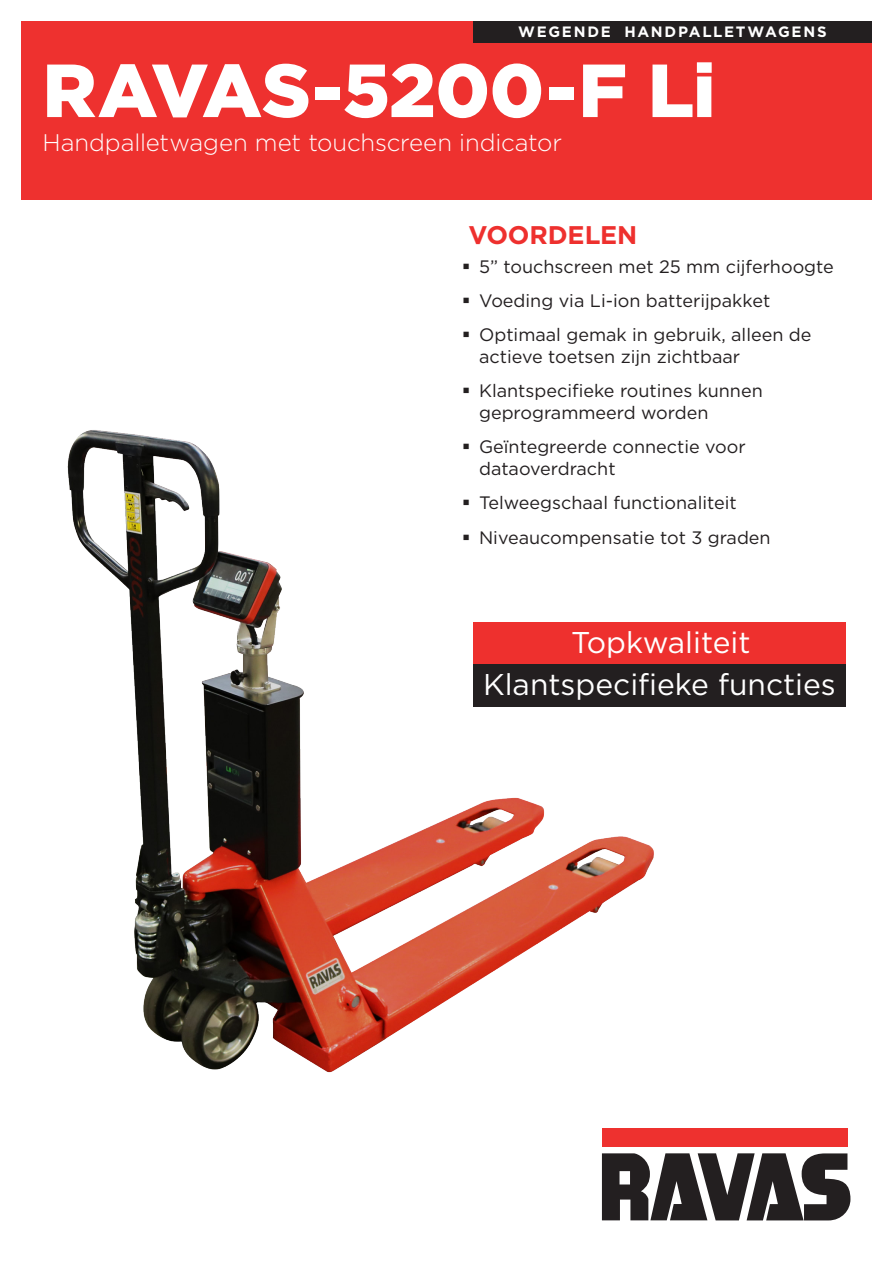
<style>
.page{position:relative;width:893px;height:1263px;background:#fff}
.page>*{position:absolute;margin:0;border:0;box-sizing:border-box;transform-origin:0 0}
.t1{font:900 75px "Gotham";letter-spacing:-.01em;color:#fff}
.t2{font:30px "Gotham";color:#fff}
.t3{font:700 25.5px "Gotham";letter-spacing:-.005em;color:#ee302e}
.t4{font:300 24px "Gotham";letter-spacing:-.005em;color:#fff}
.t5{font:18px/21.6px "Gotham";color:#231f20}
.t6{font:700 15px "Gotham";letter-spacing:.115em;color:#fff}
</style>
<div class="page">
<img style="left:67px;top:430px;width:587px;height:643px">
<div style="left:21px;top:21px;width:851px;height:179px;background:#ee312f"></div>
<div style="left:473px;top:622px;width:372px;height:42px;background:#ee302e"></div>
<div style="left:473px;top:664px;width:372px;height:43px;background:#231f20"></div>
<div style="left:602px;top:1128px;width:245px;height:19px;background:#ee312f"></div>
<svg style="left:602px;top:1153px;width:248px;height:67px"></svg>
<div style="left:473px;top:21px;width:399px;height:22px;background:#231f20"></div>
<svg style="left:464px;top:444px;width:5px;height:5px"></svg>
<svg style="left:464px;top:500px;width:5px;height:5px"></svg>
<svg style="left:464px;top:534px;width:5px;height:6px"></svg>
<p class="t6" style="left:518px;top:22px;width:310px">WEGENDE HANDPALLETWAGENS</p>
<p class="t1" style="left:43px;top:39px;width:674px">RAVAS-5200-F Li</p>
<p class="t4" style="left:43px;top:127px;width:521px">Handpalletwagen met touchscreen indicator</p>
<p class="t3" style="left:469px;top:218px;width:170px">VOORDELEN</p>
<p class="t5" style="left:479px;top:255px;width:356px">5” touchscreen met 25 mm cijferhoogte</p>
<p class="t5" style="left:479px;top:290px;width:293px">Voeding via Li-ion batterijpakket</p>
<p class="t5" style="left:479px;top:324px;width:334px">Optimaal gemak in gebruik, alleen de actieve toetsen zijn zichtbaar</p>
<p class="t5" style="left:479px;top:380px;width:285px">Klantspecifieke routines kunnen geprogrammeerd worden</p>
<p class="t5" style="left:479px;top:436px;width:268px">Geïntegreerde connectie voor dataoverdracht</p>
<p class="t5" style="left:479px;top:492px;width:259px">Telweegschaal functionaliteit</p>
<p class="t5" style="left:479px;top:526px;width:293px">Niveaucompensatie tot 3 graden</p>
<p class="t2" style="left:571px;top:623px;width:181px">Topkwaliteit</p>
<p class="t2" style="left:483px;top:665px;width:354px">Klantspecifieke functies</p>
</div>
